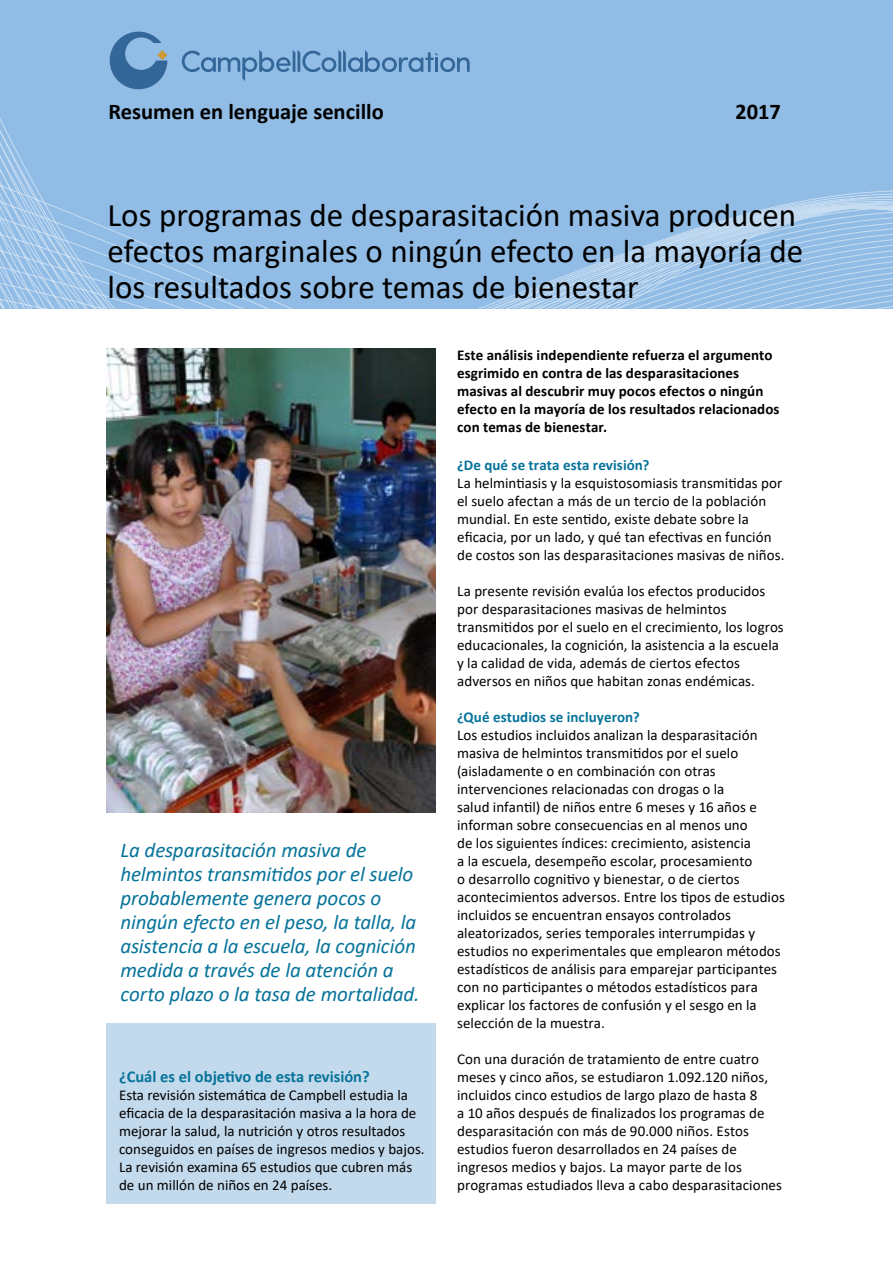
<style>
.page{position:relative;width:893px;height:1263px;background:#fff}
.page>*{position:absolute;margin:0;border:0;box-sizing:border-box;transform-origin:0 0}
.t1{font:33px/36px "Calibri";color:#000}
.t2{font:700 22.5px "Calibri";color:#000}
.t3{font:italic 21px/24px "Calibri";letter-spacing:-.005em;color:#067399}
.t4{font:700 16.5px "Calibri";color:#067399}
.t5{font:15px/18px "Calibri";color:#000}
.t6{font:700 15px/18px "Calibri";letter-spacing:.005em;color:#000}
.t7{font:700 15px "Calibri";letter-spacing:.005em;color:#067399}
</style>
<div class="page">
<div style="left:0;top:0;width:893px;height:308px;background:#91bce5"></div>
<svg style="left:0;top:89px;width:893px;height:260px"></svg>
<div style="left:106px;top:1023px;width:330px;height:180px;background:#c3d9ec"></div>
<img style="left:106px;top:349px;width:330px;height:463px">
<svg style="left:110px;top:32px;width:57px;height:57px"></svg>
<svg style="left:182px;top:50px;width:288px;height:31px"></svg>
<p class="t2" style="left:108px;top:96px;width:277px">Resumen en lenguaje sencillo</p>
<p class="t2" style="left:736px;top:96px;width:47px">2017</p>
<p class="t1" style="left:107px;top:196px;width:697px">Los programas de desparasitación masiva producen efectos marginales o ningún efecto en la mayoría de los resultados sobre temas de bienestar</p>
<p class="t3" style="left:120px;top:837px;width:300px">La desparasitación masiva de helmintos transmitidos por el suelo probablemente genera pocos o ningún efecto en el peso, la talla, la asistencia a la escuela, la cognición medida a través de la atención a corto plazo o la tasa de mortalidad.</p>
<p class="t4" style="left:119px;top:1064px;width:252px">¿Cuál es el objetivo de esta revisión?</p>
<p class="t5" style="left:119px;top:1085px;width:307px">Esta revisión sistemática de Campbell estudia la eficacia de la desparasitación masiva a la hora de mejorar la salud, la nutrición y otros resultados conseguidos en países de ingresos medios y bajos.<br>La revisión examina 65 estudios que cubren más de un millón de niños en 24 países.</p>
<p class="t6" style="left:457px;top:346px;width:324px">Este análisis independiente refuerza el argumento esgrimido en contra de las desparasitaciones masivas al descubrir muy pocos efectos o ningún efecto en la mayoría de los resultados relacionados con temas de bienestar.</p>
<p class="t7" style="left:457px;top:454px;width:194px">¿De qué se trata esta revisión?</p>
<p class="t5" style="left:457px;top:473px;width:329px">La helmintiasis y la esquistosomiasis transmitidas por el suelo afectan a más de un tercio de la población mundial. En este sentido, existe debate sobre la eficacia, por un lado, y qué tan efectivas en función de costos son las desparasitaciones masivas de niños.</p>
<p class="t5" style="left:457px;top:581px;width:328px">La presente revisión evalúa los efectos producidos por desparasitaciones masivas de helmintos transmitidos por el suelo en el crecimiento, los logros educacionales, la cognición, la asistencia a la escuela y la calidad de vida, además de ciertos efectos adversos en niños que habitan zonas endémicas.</p>
<p class="t7" style="left:457px;top:706px;width:184px">¿Qué estudios se incluyeron?</p>
<p class="t5" style="left:457px;top:725px;width:329px">Los estudios incluidos analizan la desparasitación masiva de helmintos transmitidos por el suelo (aisladamente o en combinación con otras intervenciones relacionadas con drogas o la<br>salud infantil) de niños entre 6 meses y 16 años e informan sobre consecuencias en al menos uno<br>de los siguientes índices: crecimiento, asistencia<br>a la escuela, desempeño escolar, procesamiento<br>o desarrollo cognitivo y bienestar, o de ciertos acontecimientos adversos. Entre los tipos de estudios incluidos se encuentran ensayos controlados aleatorizados, series temporales interrumpidas y estudios no experimentales que emplearon métodos estadísticos de análisis para emparejar participantes con no participantes o métodos estadísticos para explicar los factores de confusión y el sesgo en la selección de la muestra.</p>
<p class="t5" style="left:457px;top:1049px;width:326px">Con una duración de tratamiento de entre cuatro meses y cinco años, se estudiaron 1.092.120 niños, incluidos cinco estudios de largo plazo de hasta 8<br>a 10 años después de finalizados los programas de desparasitación con más de 90.000 niños. Estos estudios fueron desarrollados en 24 países de ingresos medios y bajos. La mayor parte de los programas estudiados lleva a cabo desparasitaciones</p>
</div>
